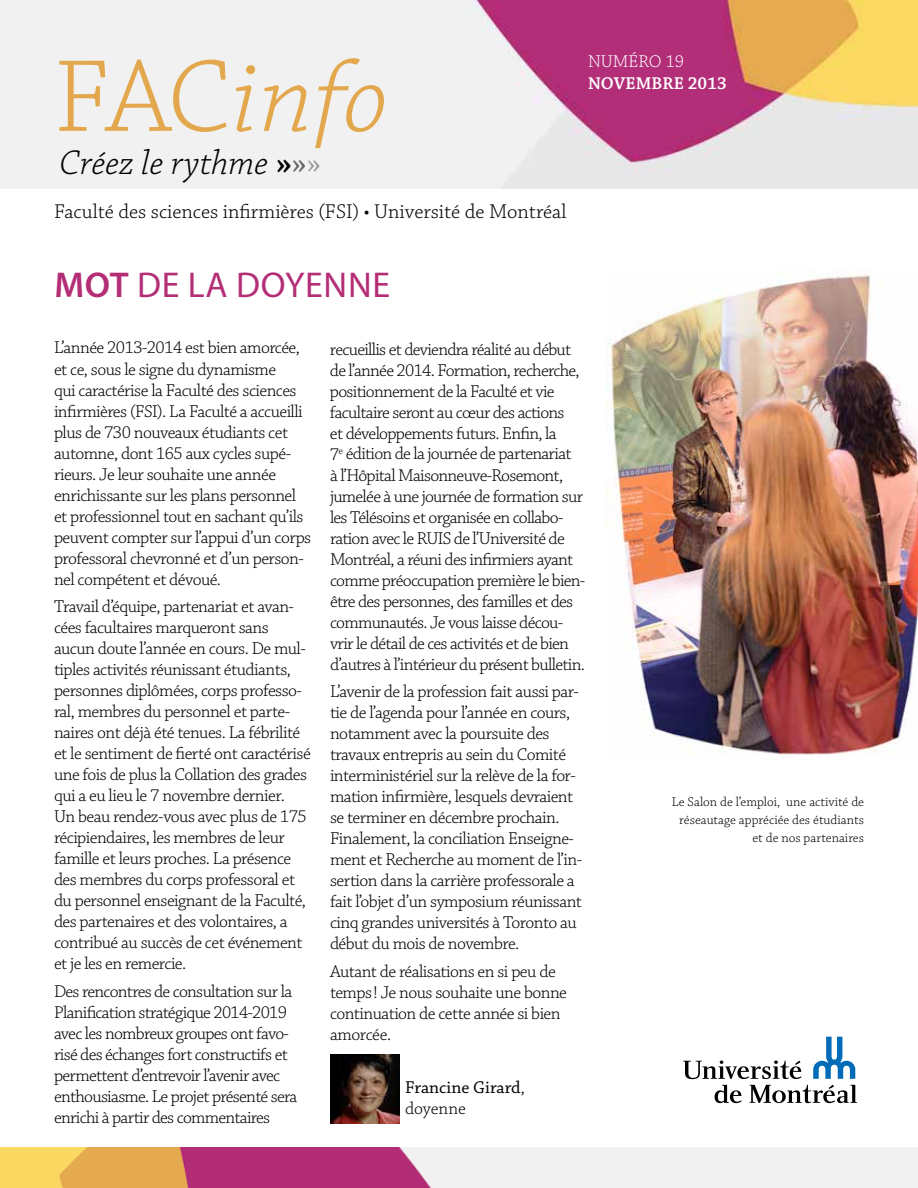
<style>
.page{position:relative;width:918px;height:1188px;background:#fff}
.page>*{position:absolute;margin:0;border:0;box-sizing:border-box;transform-origin:0 0}
.t1{font:italic 300 108px "Chaparral Pro";color:#e3a84e}
.t2{font:italic 300 36px "Chaparral Pro";color:#000}
.t3{font:36px "Myriad Pro";letter-spacing:.02em;color:#b42e76}
.t4{font:300 21px "Chaparral Pro";color:#000}
.t5{font:300 18px/21px "Chaparral Pro";letter-spacing:-.03em;color:#000}
.t6{font:18px/21px "Chaparral Pro";color:#000}
.t7{font:600 18px "Chaparral Pro";color:#fff}
.t8{font:300 18px "Chaparral Pro";color:#fff}
.t9{font:300 13.5px/18px "Chaparral Pro";color:#000;text-align:right}
.s1{font-style:normal}
.s2{font-weight:600;font-style:normal}
.s3{font-weight:400;font-style:normal;color:#636466}
.s4{font-style:normal;color:#939598}
.s5{font-weight:600}
.s6{font-weight:300}
</style>
<div class="page">
<img style="left:0;top:0;width:918px;height:189px">
<img style="left:606px;top:270px;width:312px;height:485px">
<img style="left:0;top:1148px;width:918px;height:40px">
<svg style="left:813px;top:1037px;width:42px;height:42px"></svg>
<svg style="left:683px;top:1060px;width:119px;height:19px"></svg>
<svg style="left:715px;top:1085px;width:27px;height:18px"></svg>
<svg style="left:750px;top:1085px;width:107px;height:18px"></svg>
<img style="left:331px;top:1055px;width:68px;height:68px">
<h1 class="t1" style="left:54px;top:38px;width:336px"><span class="s1">FAC</span>info</h1>
<h2 class="t2" style="left:59px;top:143px;width:263px">Créez le rythme <span class="s2">»</span><span class="s3">»</span><span class="s4">»</span></h2>
<p class="t4" style="left:54px;top:200px;width:514px">Faculté des sciences infirmières (FSI) • Université de Montréal</p>
<h2 class="t3" style="left:54px;top:263px;width:337px"><span class="s5">Mot</span> DE LA DOYENNE</h2>
<p class="t8" style="left:588px;top:52px;width:98px">NUMÉRO 19</p>
<p class="t7" style="left:588px;top:73px;width:140px">NOVEMBRE 2013</p>
<p class="t5" style="left:54px;top:338px;width:259px">L’année 2013-2014 est bien amorcée, et ce, sous le signe du dynamisme<br>qui caractérise la Faculté des sciences infirmières (FSI). La Faculté a accueilli plus de 730 nouveaux étudiants cet automne, dont 165 aux cycles supé&shy;rieurs. Je leur souhaite une année enrichissante sur les plans personnel et professionnel tout en sachant qu’ils peuvent compter sur l’appui d’un corps professoral chevronné et d’un person&shy;nel compétent et dévoué.</p>
<p class="t5" style="left:54px;top:597px;width:258px">Travail d’équipe, partenariat et avan&shy;cées facultaires marqueront sans aucun doute l’année en cours. De mul&shy;tiples activités réunissant étudiants, personnes diplômées, corps professo&shy;ral, membres du personnel et parte&shy;naires ont déjà été tenues. La fébrilité et le sentiment de fierté ont caractérisé une fois de plus la Collation des grades qui a eu lieu le 7 novembre dernier.<br>Un beau rendez-vous avec plus de 175 récipiendaires, les membres de leur famille et leurs proches. La présence des membres du corps professoral et du personnel enseignant de la Faculté, des partenaires et des volontaires, a contribué au succès de cet événement et je les en remercie.</p>
<p class="t5" style="left:54px;top:982px;width:245px">Des rencontres de consultation sur la Planification stratégique 2014-2019 avec les nombreux groupes ont favo&shy;risé des échanges fort constructifs et permettent d’entrevoir l’avenir avec enthousiasme. Le projet présenté sera enrichi à partir des commentaires</p>
<p class="t5" style="left:330px;top:339px;width:257px">recueillis et deviendra réalité au début de l’année 2014. Formation, recherche, positionnement de la Faculté et vie facultaire seront au cœur des actions<br>et développements futurs. Enfin, la<br>7<sup>e</sup> édition de la journée de partenariat<br>à l’Hôpital Maisonneuve-Rosemont, jumelée à une journée de formation sur les Télésoins et organisée en collabo&shy;ration avec le RUIS de l’Université de Montréal, a réuni des infirmiers ayant comme préoccupation première le bien&shy;être des personnes, des familles et des communautés. Je vous laisse décou&shy;vrir le détail de ces activités et de bien d’autres à l’intérieur du présent bulletin.</p>
<p class="t5" style="left:330px;top:682px;width:254px">L’avenir de la profession fait aussi par&shy;tie de l’agenda pour l’année en cours, notamment avec la poursuite des travaux entrepris au sein du Comité interministériel sur la relève de la for&shy;mation infirmière, lesquels devraient se terminer en décembre prochain.<br>Finalement, la conciliation Enseigne&shy;ment et Recherche au moment de l’in&shy;sertion dans la carrière professorale a fait l’objet d’un symposium réunissant cinq grandes universités à Toronto au début du mois de novembre.</p>
<p class="t5" style="left:330px;top:962px;width:239px">Autant de réalisations en si peu de temps! Je nous souhaite une bonne continuation de cette année si bien amorcée.</p>
<p class="t6" style="left:405px;top:1078px;width:121px">Francine Girard<span class="s6">, doyenne</span></p>
<p class="t9" style="left:672px;top:794px;width:194px">Le Salon de l’emploi, une activité de réseautage appréciée des étudiants et de nos partenaires</p>
</div>
